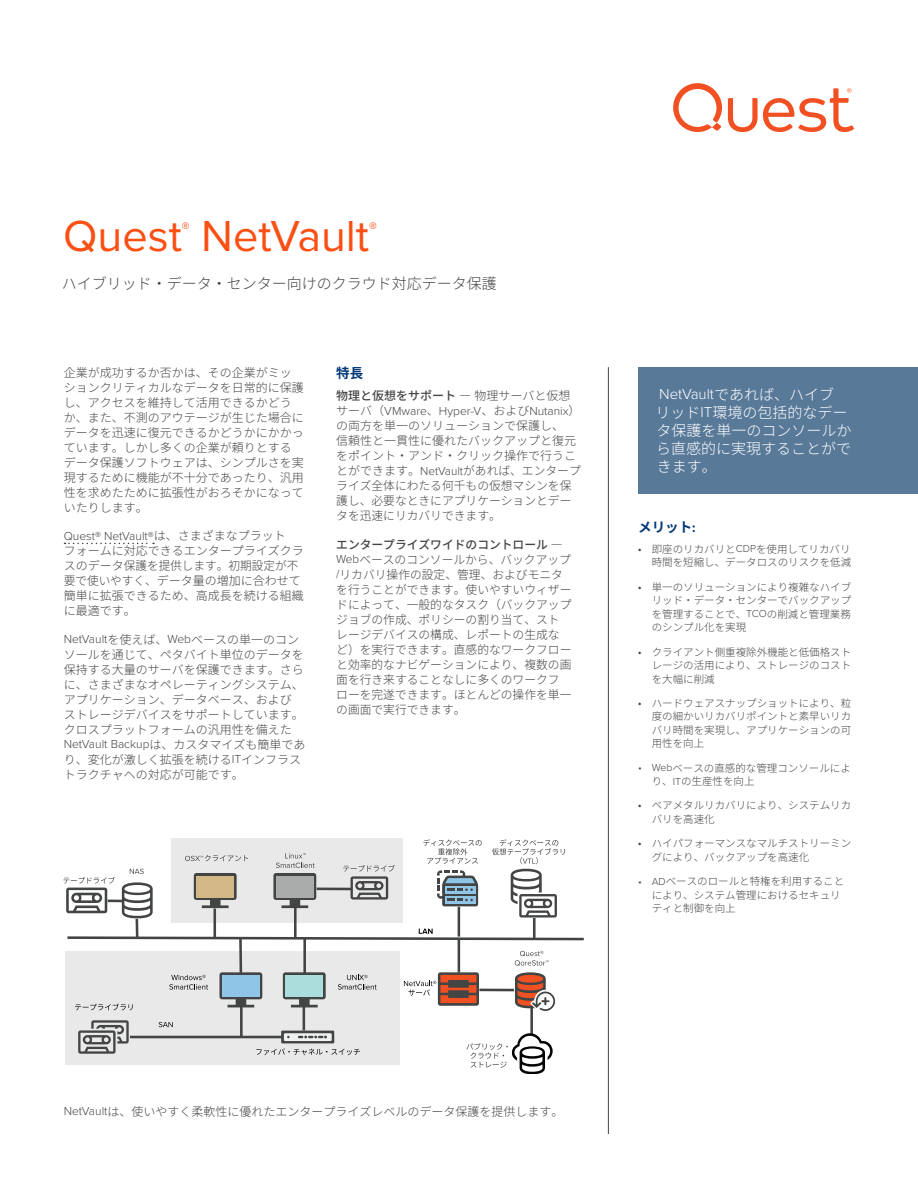
<style>
.page{position:relative;width:918px;height:1188px;background:#fff}
.page>*{position:absolute;margin:0;border:0;box-sizing:border-box;transform-origin:0 0}
.Headline{font:45px "Proxima Nova";color:#fb4f14}
.Headline-2{font:15.75px "Proxima Nova";color:#fb4f14}
.Callout_Box_Small{font:300 15px/18.1px "Noto Sans JP";color:#fff}
.Sub_Head{font:300 15px "Noto Sans JP";color:#444}
.Section_Heading_1{font:700 13.5px "Noto Sans JP";color:#003876}
.Body{font:300 12px/15px "Noto Sans JP";color:#444}
.Body_bold_to_emdash{font:300 12px/15px "Noto Sans JP";color:#444}
.Body_bold_to_emdash-2{font:300 12px/14.4px "Proxima Nova";color:#444}
.t1{font:300 10.5px/13.5px "Noto Sans JP";color:#444}
.s1{font-family:"Proxima Nova"}
.s2{font-family:"Noto Sans JP";font-weight:500}
.s3{font-family:"Noto Sans JP"}
.s4{font-weight:500}
</style>
<div class="page">
<svg style="left:728px;top:88px;width:126px;height:44px"></svg>
<svg style="left:673px;top:83px;width:49px;height:49px"></svg>
<hr style="left:608px;top:367px;width:1px;height:767px;background:#444">
<div style="left:638px;top:367px;width:280px;height:127px;background:#597999"></div>
<svg style="left:65px;top:543px;width:89px;height:1px"></svg>
<div style="left:65px;top:951px;width:335px;height:114px;background:#e9e9e9"></div>
<svg style="left:78px;top:1020px;width:51px;height:34px"></svg>
<svg style="left:219px;top:972px;width:43px;height:35px"></svg>
<div style="left:222px;top:975px;width:38px;height:22px;background:#8fc6e8"></div>
<svg style="left:283px;top:972px;width:43px;height:35px"></svg>
<div style="left:286px;top:975px;width:37px;height:22px;background:#acdddd"></div>
<svg style="left:438px;top:972px;width:41px;height:34px"></svg>
<svg style="left:515px;top:972px;width:41px;height:39px"></svg>
<hr style="left:130px;top:1036px;width:153px;height:2px;background:#434545">
<hr style="left:458px;top:939px;width:2px;height:33px;background:#434545">
<hr style="left:239px;top:939px;width:3px;height:34px;background:#434545">
<hr style="left:303px;top:939px;width:3px;height:34px;background:#434545">
<hr style="left:240px;top:1003px;width:3px;height:35px;background:#434545">
<hr style="left:303px;top:1004px;width:2px;height:27px;background:#434545">
<div style="left:281px;top:1031px;width:53px;height:12px;background:#434545"></div>
<svg style="left:284px;top:1033px;width:48px;height:8px"></svg>
<svg style="left:298px;top:1036px;width:29px;height:2px"></svg>
<hr style="left:479px;top:989px;width:35px;height:2px;background:#434545">
<svg style="left:515px;top:951px;width:34px;height:15px"></svg>
<svg style="left:404px;top:975px;width:72px;height:28px"></svg>
<hr style="left:530px;top:1006px;width:3px;height:30px;background:#434545">
<svg style="left:169px;top:975px;width:39px;height:15px"></svg>
<svg style="left:338px;top:975px;width:39px;height:15px"></svg>
<svg style="left:256px;top:1048px;width:104px;height:7px"></svg>
<svg style="left:159px;top:1022px;width:14px;height:5px"></svg>
<svg style="left:75px;top:1004px;width:58px;height:6px"></svg>
<svg style="left:64px;top:839px;width:520px;height:103px"></svg>
<svg style="left:466px;top:1031px;width:87px;height:43px"></svg>
<p class="Headline" style="left:63px;top:202px;width:307px">Quest NetVault</p>
<p class="Headline-2" style="left:182px;top:216px;width:9px">®</p>
<p class="Headline-2" style="left:369px;top:216px;width:9px">®</p>
<p class="Sub_Head" style="left:62px;top:276px;width:437px">ハイブリッド・データ・センター向けのクラウド対応データ保護</p>
<p class="Body" style="left:64px;top:365px;width:242px">企業が成功するか否かは、その企業がミッションクリティカルなデータを日常的に保護し、アクセスを維持して活用できるかどうか、また、不測のアウテージが生じた場合にデータを迅速に復元できるかどうかにかかっています。しかし多くの企業が頼りとするデータ保護ソフトウェアは、シンプルさを実現するために機能が不十分であったり、汎用性を求めたために拡張性がおろそかになっていたりします。</p>
<p class="Body" style="left:64px;top:528px;width:242px"><span class="s1">Quest® NetVault®</span>は、さまざまなプラット<br>フォームに対応できるエンタープライズクラスのデータ保護を提供します。初期設定が不要で使いやすく、データ量の増加に合わせて簡単に拡張できるため、高成長を続ける組織に最適です。</p>
<p class="Body" style="left:64px;top:632px;width:243px"><span class="s1">NetVault</span>を使えば、<span class="s1">Web</span>ベースの単一のコンソールを通じて、ペタバイト単位のデータを保持する大量のサーバを保護できます。さらに、さまざまなオペレーティングシステム、アプリケーション、データベース、およびストレージデバイスをサポートしています。クロスプラットフォームの汎用性を備えた<br><span class="s1">NetVault Backup</span>は、カスタマイズも簡単であ</p>
<p class="Body" style="left:64px;top:752px;width:239px">り、変化が激しく拡張を続ける<span class="s1">IT</span>インフラストラクチャへの対応が可能です。</p>
<p class="Section_Heading_1" style="left:336px;top:366px;width:28px">特長</p>
<p class="Body_bold_to_emdash-2" style="left:336px;top:389px;width:246px"><span class="s2">物理と仮想をサポート —</span> <span class="s3">物理サーバと仮想サーバ（</span>VMware<span class="s3">、</span>Hyper-V<span class="s3">、および</span>Nutanix<span class="s3">）</span></p>
<p class="Body_bold_to_emdash" style="left:336px;top:419px;width:246px">の両方を単一のソリューションで保護し、<br>信頼性と一貫性に優れたバックアップと復元をポイント・アンド・クリック操作で行うことができます。<span class="s1">NetVault</span>があれば、エンタープライズ全体にわたる何千もの仮想マシンを保護し、必要なときにアプリケーションとデータを迅速にリカバリできます。</p>
<p class="Body_bold_to_emdash" style="left:336px;top:537px;width:237px"><span class="s4">エンタープライズワイドのコントロール —<br></span><span class="s1">Web</span>ベースのコンソールから、バックアップ<span class="s1">/</span>リカバリ操作の設定、管理、およびモニタを行うことができます。使いやすいウィザードによって、一般的なタスク（バックアップジョブの作成、ポリシーの割り当て、ストレージデバイスの構成、レポートの生成など）を実行できます。直感的なワークフローと効率的なナビゲーションにより、複数の画面を行き来することなしに多くのワークフローを完遂できます。ほとんどの操作を単一の画面で実行できます。</p>
<p class="Callout_Box_Small" style="left:656px;top:385px;width:197px"><span class="s1">NetVault</span>であれば、ハイブ<br>リッド<span class="s1">IT</span>環境の包括的なデータ保護を単一のコンソールから直感的に実現することができます。</p>
<p class="Section_Heading_1" style="left:638px;top:520px;width:59px">メリット<span class="s1">:</span></p>
<p class="t1" style="left:638px;top:543px;width:214px;text-align:right">• 即座のリカバリと<span class="s1">CDP</span>を使用してリカバリ時間を短縮し、データロスのリスクを低減</p>
<p class="t1" style="left:652px;top:580px;width:201px;text-align:justify;text-indent:-14px">• 単一のソリューションにより複雑なハイブリッド・データ・センターでバックアップを管理することで、<span class="s1">TCO</span>の削減と管理業務のシンプル化を実現</p>
<p class="t1" style="left:652px;top:645px;width:201px;text-align:justify;text-indent:-14px">• クライアント側重複除外機能と低価格ストレージの活用により、ストレージのコストを大幅に削減</p>
<p class="t1" style="left:652px;top:696px;width:201px;text-align:justify;text-indent:-14px">• ハードウェアスナップショットにより、粒度の細かいリカバリポイントと素早いリカバリ時間を実現し、アプリケーションの可用性を向上</p>
<p class="t1" style="left:652px;top:761px;width:201px;text-indent:-14px"><span class="s1">• Web</span>ベースの直感的な管理コンソールにより、<span class="s1">IT</span>の生産性を向上</p>
<p class="t1" style="left:652px;top:799px;width:201px;text-indent:-14px">• ベアメタルリカバリにより、システムリカバリを高速化</p>
<p class="t1" style="left:652px;top:837px;width:201px;text-indent:-14px">• ハイパフォーマンスなマルチストリーミングにより、バックアップを高速化</p>
<p class="t1" style="left:652px;top:875px;width:194px;text-indent:-14px"><span class="s1">• AD</span>ベースのロールと特権を利用することにより、システム管理におけるセキュリティと制御を向上</p>
<p class="Body_bold_to_emdash" style="left:64px;top:1104px;width:501px"><span class="s1">NetVault</span>は、使いやすく柔軟性に優れたエンタープライズレベルのデータ保護を提供します。</p>
</div>
